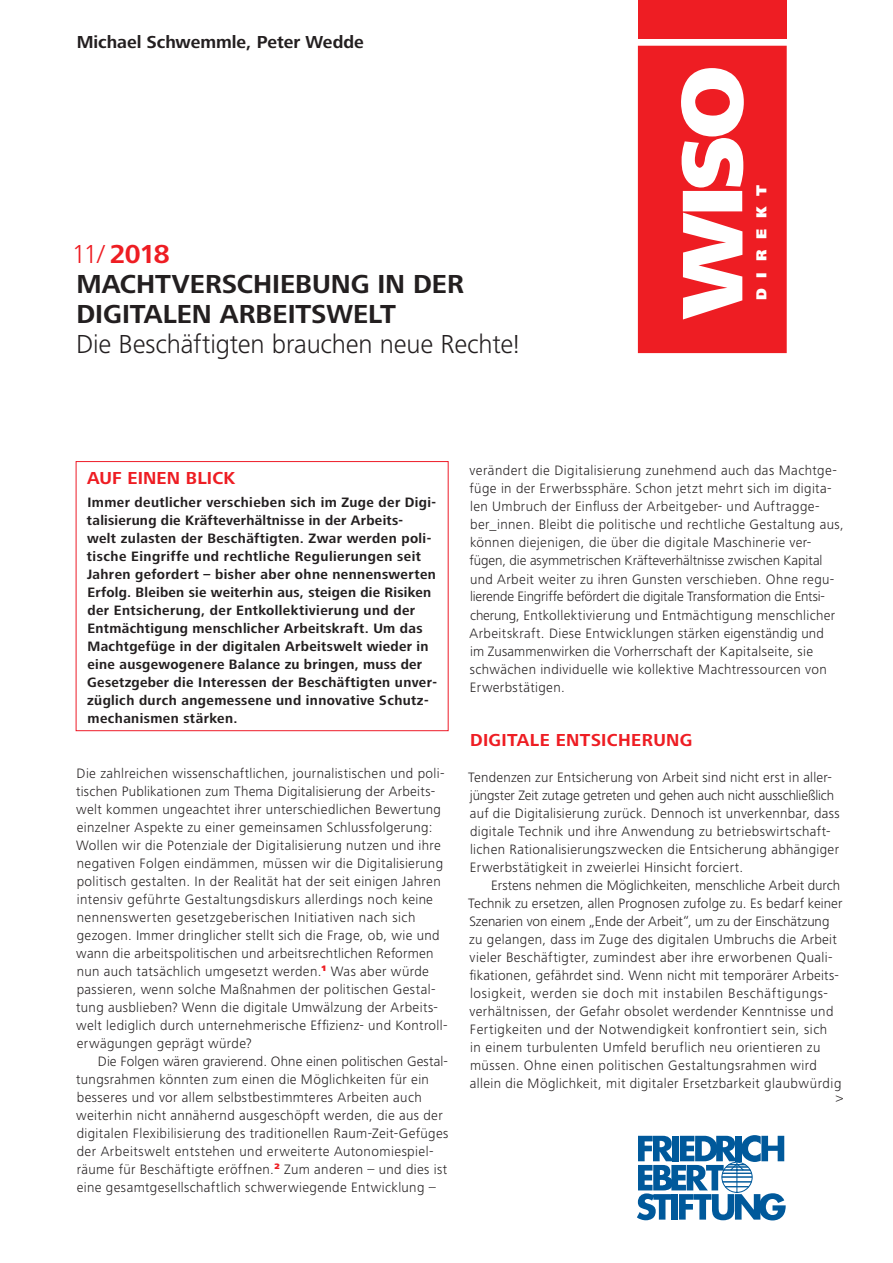
<style>
.page{position:relative;width:893px;height:1263px;background:#fff}
.page>*{position:absolute;margin:0;border:0;box-sizing:border-box;transform-origin:0 0}
.t1{font:700 27px/30px "Frutiger Next LT";color:#231f20}
.t2{font:300 27px "Frutiger Next LT";letter-spacing:-.01em;color:#231f20}
.t3{font:700 18px "Frutiger Next LT";letter-spacing:.02em;color:#ee1d23}
.t4{font:700 18px "Frutiger Next LT";color:#231f20}
.t5{font:900 15px "Frutiger Next LT";letter-spacing:.72em;color:#fff}
.t6{font:300 14.1px/18px "Frutiger Next LT";letter-spacing:.025em;color:#231f20}
.t7{font:700 14.1px/18px "Frutiger Next LT";letter-spacing:.025em;color:#231f20}
.s1{font-weight:300;color:#ee1d23}
.s2{color:#ee1d23}
</style>
<div class="page">
<div style="left:76px;top:461px;width:373px;height:270px;border:1px solid #ee1c28"></div>
<svg style="left:637px;top:1135px;width:149px;height:85px"></svg>
<div style="left:638px;top:0;width:149px;height:39px;background:#ee1d23"></div>
<svg style="left:638px;top:46px;width:149px;height:307px;fill:#ee1d23"></svg>
<p class="t4" style="left:77px;top:32px;width:289px">Michael Schwemmle, Peter Wedde</p>
<h1 class="t1" style="left:72px;top:239px;width:394px"><span class="s1">11/</span> <span class="s2">2018<br></span>MACHTVERSCHIEBUNG IN DER<br>DIGITALEN ARBEITSWELT</h1>
<h1 class="t2" style="left:76px;top:329px;width:445px">Die Beschäftigten brauchen neue Rechte!</h1>
<p class="t5" style="left:753px;top:300px;width:117px;rotate:-90deg">DIREKT</p>
<p class="t3" style="left:87px;top:468px;width:150px">AUF EINEN BLICK</p>
<p class="t7" style="left:87px;top:493px;width:352px">Immer deutlicher verschieben sich im Zuge der Digi&shy;talisierung die Kräfteverhältnisse in der Arbeits-<br>welt zulasten der Beschäftigten. Zwar werden poli&shy;tische Eingriffe und rechtliche Regulierungen seit Jahren gefordert – bisher aber ohne nennenswerten Erfolg. Bleiben sie weiterhin aus, steigen die Risiken der Entsicherung, der Entkollektivierung und der Entmächtigung menschlicher Arbeitskraft. Um das Machtgefüge in der digitalen Arbeitswelt wieder in eine ausgewogenere Balance zu bringen, muss der Gesetzgeber die Interessen der Beschäftigten unver&shy;züglich durch angemessene und innovative Schutz&shy;mechanismen stärken.</p>
<p class="t6" style="left:76px;top:764px;width:373px">Die zahlreichen wissenschaftlichen, journalistischen und poli&shy;tischen Publikationen zum Thema Digitalisierung der Arbeits&shy;welt kommen ungeachtet ihrer unterschiedlichen Bewertung einzelner Aspekte zu einer gemeinsamen Schlussfolgerung:<br>Wollen wir die Potenziale der Digitalisierung nutzen und ihre negativen Folgen eindämmen, müssen wir die Digitalisierung politisch gestalten. In der Realität hat der seit einigen Jahren intensiv geführte Gestaltungsdiskurs allerdings noch keine nennenswerten gesetzgeberischen Initiativen nach sich gezogen. Immer dringlicher stellt sich die Frage, ob, wie und wann die arbeitspolitischen und arbeitsrechtlichen Reformen nun auch tatsächlich umgesetzt werden.<sup>1</sup> Was aber würde passieren, wenn solche Maßnahmen der politischen Gestal&shy;tung ausblieben? Wenn die digitale Umwälzung der Arbeits&shy;welt lediglich durch unternehmerische Effizienz- und Kontroll&shy;erwägungen geprägt würde?</p>
<p class="t6" style="left:76px;top:1052px;width:374px;text-indent:22px">Die Folgen wären gravierend. Ohne einen politischen Gestal&shy;tungsrahmen könnten zum einen die Möglichkeiten für ein besseres und vor allem selbstbestimmteres Arbeiten auch weiterhin nicht annähernd ausgeschöpft werden, die aus der digitalen Flexibilisierung des traditionellen Raum-Zeit-Gefüges der Arbeitswelt entstehen und erweiterte Autonomiespiel&shy;räume für Beschäftigte eröffnen.<sup>2</sup> Zum anderen – und dies ist eine gesamtgesellschaftlich schwerwiegende Entwicklung –</p>
<p class="t6" style="left:469px;top:462px;width:376px">verändert die Digitalisierung zunehmend auch das Machtge&shy;füge in der Erwerbssphäre. Schon jetzt mehrt sich im digita&shy;len Umbruch der Einfluss der Arbeitgeber- und Auftragge&shy;ber_innen. Bleibt die politische und rechtliche Gestaltung aus, können diejenigen, die über die digitale Maschinerie ver&shy;fügen, die asymmetrischen Kräfteverhältnisse zwischen Kapital und Arbeit weiter zu ihren Gunsten verschieben. Ohne regu&shy;lierende Eingriffe befördert die digitale Transformation die Entsi&shy;cherung, Entkollektivierung und Entmächtigung menschlicher Arbeitskraft. Diese Entwicklungen stärken eigenständig und<br>im Zusammenwirken die Vorherrschaft der Kapitalseite, sie schwächen individuelle wie kollektive Machtressourcen von Erwerbstätigen.</p>
<p class="t3" style="left:470px;top:729px;width:224px">DIGITALE ENTSICHERUNG</p>
<p class="t6" style="left:468px;top:768px;width:373px">Tendenzen zur Entsicherung von Arbeit sind nicht erst in aller&shy;jüngster Zeit zutage getreten und gehen auch nicht ausschließlich auf die Digitalisierung zurück. Dennoch ist unverkennbar, dass digitale Technik und ihre Anwendung zu betriebswirtschaft&shy;lichen Rationalisierungszwecken die Entsicherung abhängiger Erwerbstätigkeit in zweierlei Hinsicht forciert.</p>
<p class="t6" style="left:468px;top:876px;width:376px;text-indent:23px">Erstens nehmen die Möglichkeiten, menschliche Arbeit durch Technik zu ersetzen, allen Prognosen zufolge zu. Es bedarf keiner Szenarien von einem „Ende der Arbeit“, um zu der Einschätzung zu gelangen, dass im Zuge des digitalen Umbruchs die Arbeit vieler Beschäftigter, zumindest aber ihre erworbenen Quali&shy;fikationen, gefährdet sind. Wenn nicht mit temporärer Arbeits&shy;losigkeit, werden sie doch mit instabilen Beschäftigungs&shy;verhältnissen, der Gefahr obsolet werdender Kenntnisse und Fertigkeiten und der Notwendigkeit konfrontiert sein, sich<br>in einem turbulenten Umfeld beruflich neu orientieren zu müssen. Ohne einen politischen Gestaltungsrahmen wird allein die Möglichkeit, mit digitaler Ersetzbarkeit glaubwürdig</p>
<p class="t6" style="left:836px;top:1088px;width:9px">&gt;</p>
</div>
